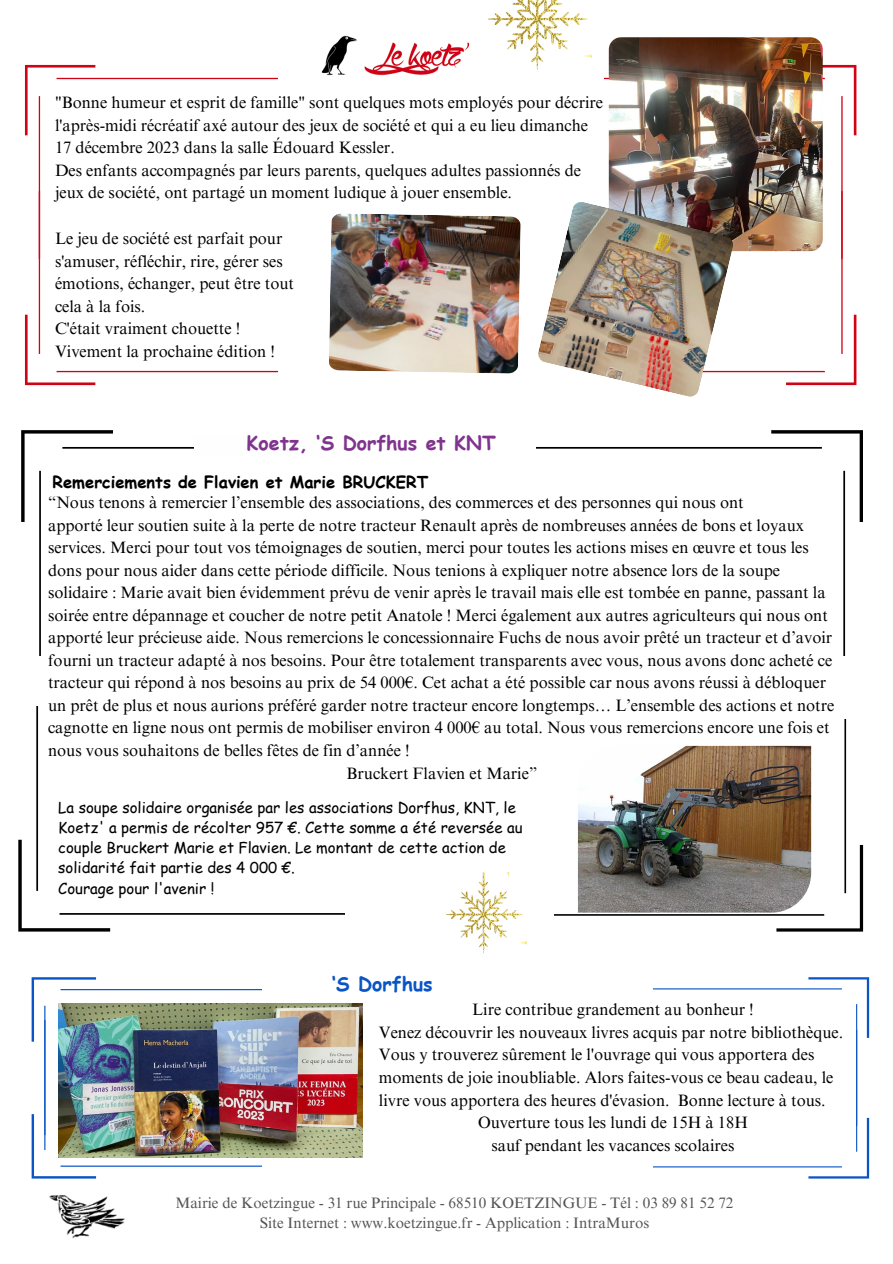
<style>
.page{position:relative;width:893px;height:1264px;background:#fff}
.page>*{position:absolute;margin:0;border:0;box-sizing:border-box;transform-origin:0 0}
.t1{font:700 19.5px "Comic Sans MS";color:#80338f}
.t2{font:700 19.5px "Comic Sans MS";color:#0a55c6}
.t3{font:16.5px/22.5px "Times NRMT Pro";color:#000}
.t4{font:700 16.5px "Comic Sans MS";color:#000}
.t5{font:15.15px "Times NRMT Pro";color:#545454}
.t6{font:15px/20.2px "Comic Sans MS";color:#000}
</style>
<div class="page">
<img style="left:321px;top:35px;width:149px;height:41px">
<svg style="left:25px;top:65px;width:252px;height:127px"></svg>
<svg style="left:604px;top:65px;width:252px;height:127px"></svg>
<img style="left:608px;top:37px;width:214px;height:214px;border-radius:12px">
<svg style="left:25px;top:192px;width:252px;height:193px"></svg>
<svg style="left:608px;top:192px;width:248px;height:193px"></svg>
<img style="left:538px;top:201px;width:196px;height:196px">
<img style="left:488px;top:0;width:103px;height:70px">
<img style="left:329px;top:213px;width:191px;height:161px">
<img style="left:261px;top:1003px;width:101px;height:154px">
<img style="left:32px;top:977px;width:229px;height:201px">
<svg style="left:653px;top:977px;width:216px;height:201px"></svg>
<svg style="left:555px;top:719px;width:308px;height:212px"></svg>
<img style="left:578px;top:746px;width:233px;height:166px">
<svg style="left:21px;top:430px;width:173px;height:225px"></svg>
<svg style="left:536px;top:430px;width:326px;height:225px"></svg>
<svg style="left:18px;top:706px;width:327px;height:225px"></svg>
<img style="left:446px;top:872px;width:80px;height:81px">
<img style="left:49px;top:1195px;width:76px;height:43px">
<p class="t3" style="left:55px;top:93px;width:549px">"Bonne humeur et esprit de famille" sont quelques mots employés pour décrire l'après-midi récréatif axé autour des jeux de société et qui a eu lieu dimanche<br>17 décembre 2023 dans la salle Édouard Kessler.</p>
<p class="t3" style="left:55px;top:161px;width:527px">Des enfants accompagnés par leurs parents, quelques adultes passionnés de jeux de société, ont partagé un moment ludique à jouer ensemble.</p>
<p class="t3" style="left:55px;top:229px;width:240px">Le jeu de société est parfait pour s'amuser, réfléchir, rire, gérer ses émotions, échanger, peut être tout cela à la fois.</p>
<p class="t3" style="left:55px;top:319px;width:187px">C'était vraiment chouette !</p>
<p class="t3" style="left:55px;top:342px;width:221px">Vivement la prochaine édition !</p>
<p class="t1" style="left:246px;top:428px;width:250px">Koetz, ‘S Dorfhus et KNT</p>
<p class="t4" style="left:52px;top:470px;width:377px">Remerciements de Flavien et Marie BRUCKERT</p>
<p class="t3" style="left:48px;top:493px;width:697px">“Nous tenons à remercier l’ensemble des associations, des commerces et des personnes qui nous ont</p>
<p class="t3" style="left:48px;top:516px;width:787px">apporté leur soutien suite à la perte de notre tracteur Renault après de nombreuses années de bons et loyaux services. Merci pour tout vos témoignages de soutien, merci pour toutes les actions mises en œuvre et tous les dons pour nous aider dans cette période difficile. Nous tenions à expliquer notre absence lors de la soupe solidaire : Marie avait bien évidemment prévu de venir après le travail mais elle est tombée en panne, passant la soirée entre dépannage et coucher de notre petit Anatole ! Merci également aux autres agriculteurs qui nous ont apporté leur précieuse aide. Nous remercions le concessionnaire Fuchs de nous avoir prêté un tracteur et d’avoir fourni un tracteur adapté à nos besoins. Pour être totalement transparents avec vous, nous avons donc acheté ce tracteur qui répond à nos besoins au prix de 54 000€. Cet achat a été possible car nous avons réussi à débloquer un prêt de plus et nous aurions préféré garder notre tracteur encore longtemps… L’ensemble des actions et notre cagnotte en ligne nous ont permis de mobiliser environ 4 000€ au total. Nous vous remercions encore une fois et nous vous souhaitons de belles fêtes de fin d’année !</p>
<p class="t3" style="left:346px;top:763px;width:192px">Bruckert Flavien et Marie”</p>
<p class="t6" style="left:58px;top:796px;width:465px">La soupe solidaire organisée par les associations Dorfhus, KNT, le Koetz' a permis de récolter 957 €. Cette somme a été reversée au couple Bruckert Marie et Flavien. Le montant de cette action de solidarité fait partie des 4 000 €.</p>
<p class="t6" style="left:58px;top:877px;width:158px">Courage pour l'avenir !</p>
<p class="t2" style="left:332px;top:969px;width:102px">‘S Dorfhus</p>
<p class="t3" style="left:472px;top:1000px;width:283px">Lire contribue grandement au bonheur !</p>
<p class="t3" style="left:379px;top:1023px;width:466px">Venez découvrir les nouveaux livres acquis par notre bibliothèque.<br>Vous y trouverez sûrement le l'ouvrage qui vous apportera des moments de joie inoubliable. Alors faites-vous ce beau cadeau, le livre vous apportera des heures d'évasion. Bonne lecture à tous.</p>
<p class="t3" style="left:478px;top:1113px;width:271px">Ouverture tous les lundi de 15H à 18H</p>
<p class="t3" style="left:491px;top:1135px;width:244px">sauf pendant les vacances scolaires</p>
<p class="t5" style="left:175px;top:1196px;width:559px">Mairie de Koetzingue - 31 rue Principale - 68510 KOETZINGUE - Tél : 03 89 81 52 72</p>
<p class="t5" style="left:260px;top:1216px;width:391px">Site Internet : www.koetzingue.fr - Application : IntraMuros</p>
</div>
